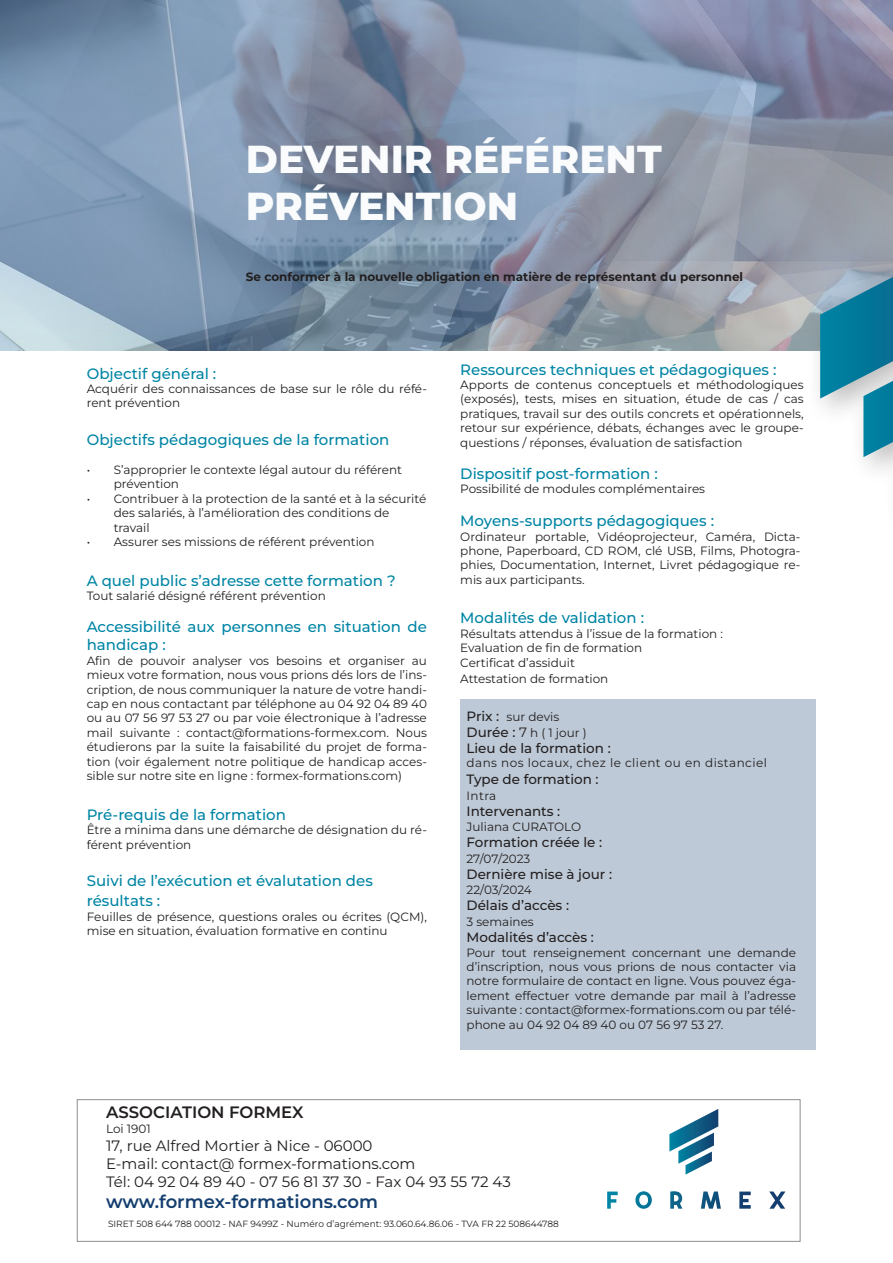
<style>
.page{position:relative;width:893px;height:1263px;background:#fff}
.page>*{position:absolute;margin:0;border:0;box-sizing:border-box;transform-origin:0 0}
.t1{font:800 39px "Montserrat";color:#fafbfc}
.t2{font:600 18px "Montserrat";color:#143e6f}
.t3{font:600 16.5px "Montserrat";color:#231f20}
.t4{font:500 15px/18px "Montserrat";color:#0085a4}
.t5{font:15px "Montserrat";color:#231f20}
.t6{font:500 13.5px "Montserrat";color:#231f20}
.t7{font:12px/14.4px "Montserrat";color:#231f20}
.t8{font:700 12px "Montserrat";color:#231f20}
.t9{font:12px "Montserrat";letter-spacing:.04em;color:#231f20}
.t10{font:9px "Montserrat";color:#231f20}
.s1{font-weight:500;font-size:13.5px}
.s2{font-size:13.5px}
</style>
<div class="page">
<img style="left:0;top:0;width:893px;height:351px">
<div style="left:77px;top:1099px;width:723px;height:143px;border:1px solid #8d8f92"></div>
<svg style="left:669px;top:1109px;width:49px;height:65px"></svg>
<svg style="left:607px;top:1191px;width:11px;height:18px"></svg>
<svg style="left:635px;top:1191px;width:17px;height:18px"></svg>
<svg style="left:670px;top:1191px;width:12px;height:18px"></svg>
<svg style="left:701px;top:1191px;width:20px;height:18px"></svg>
<svg style="left:739px;top:1191px;width:12px;height:18px"></svg>
<svg style="left:769px;top:1191px;width:16px;height:18px"></svg>
<div style="left:460px;top:699px;width:356px;height:351px;background:#bdc9d6"></div>
<div style="left:805px;top:181px;width:88px;height:358px;background:#231f20;opacity:.3"></div>
<svg style="left:820px;top:277px;width:73px;height:180px"></svg>
<p class="t1" style="left:246px;top:133px;width:417px">DEVENIR RÉFÉRENT</p>
<p class="t1" style="left:246px;top:180px;width:274px">PRÉVENTION</p>
<p class="t8" style="left:246px;top:268px;width:499px">Se conformer à la nouvelle obligation en matière de représentant du personnel</p>
<p class="t4" style="left:87px;top:364px;width:131px">Objectif général :</p>
<p class="t7" style="left:87px;top:381px;width:342px">Acquérir des connaissances de base sur le rôle du réfé&shy;rent prévention</p>
<p class="t4" style="left:87px;top:430px;width:304px">Objectifs pédagogiques de la formation</p>
<p class="t7" style="left:114px;top:462px;width:290px;text-indent:-27px">• S’approprier le contexte légal autour du référent prévention</p>
<p class="t7" style="left:114px;top:491px;width:314px;text-indent:-27px">• Contribuer à la protection de la santé et à la sécurité des salariés, à l’amélioration des conditions de travail</p>
<p class="t7" style="left:87px;top:534px;width:289px">• Assurer ses missions de référent prévention</p>
<p class="t4" style="left:87px;top:571px;width:310px">A quel public s’adresse cette formation ?</p>
<p class="t7" style="left:87px;top:588px;width:241px">Tout salarié désigné référent prévention</p>
<p class="t4" style="left:87px;top:618px;width:342px">Accessibilité aux personnes en situation de handicap :</p>
<p class="t7" style="left:87px;top:653px;width:342px;text-align:justify">Afin de pouvoir analyser vos besoins et organiser au mieux votre formation, nous vous prions dés lors de l’ins&shy;cription, de nous communiquer la nature de votre handi&shy;cap en nous contactant par téléphone au 04 92 04 89 40 ou au 07 56 97 53 27 ou par voie électronique à l’adresse mail suivante : contact@formations-formex.com. Nous étudierons par la suite la faisabilité du projet de forma&shy;tion (voir également notre politique de handicap acces&shy;sible sur notre site en ligne : formex-formations.com)</p>
<p class="t4" style="left:87px;top:805px;width:201px">Pré-requis de la formation</p>
<p class="t7" style="left:87px;top:822px;width:342px">Être a minima dans une démarche de désignation du ré&shy;férent prévention</p>
<p class="t4" style="left:87px;top:871px;width:288px">Suivi de l’exécution et évalutation des</p>
<p class="t4" style="left:87px;top:891px;width:75px">résultats :</p>
<p class="t7" style="left:87px;top:909px;width:342px">Feuilles de présence, questions orales ou écrites (QCM), mise en situation, évaluation formative en continu</p>
<p class="t4" style="left:460px;top:360px;width:318px">Ressources techniques et pédagogiques :</p>
<p class="t7" style="left:460px;top:377px;width:345px;text-align:justify">Apports de contenus conceptuels et méthodologiques (exposés), tests, mises en situation, étude de cas / cas pratiques, travail sur des outils concrets et opérationnels, retour sur expérience, débats, échanges avec le groupe&shy;questions / réponses, évaluation de satisfaction</p>
<p class="t4" style="left:460px;top:464px;width:199px">Dispositif post-formation :</p>
<p class="t7" style="left:460px;top:481px;width:246px">Possibilité de modules complémentaires</p>
<p class="t4" style="left:460px;top:511px;width:255px">Moyens-supports pédagogiques :</p>
<p class="t7" style="left:460px;top:529px;width:342px;text-align:justify">Ordinateur portable, Vidéoprojecteur, Caméra, Dicta&shy;phone, Paperboard, CD ROM, clé USB, Films, Photogra&shy;phies, Documentation, Internet, Livret pédagogique re&shy;mis aux participants.</p>
<p class="t4" style="left:460px;top:609px;width:185px">Modalités de validation :</p>
<p class="t7" style="left:460px;top:626px;width:264px">Résultats attendus à l’issue de la formation :</p>
<p class="t7" style="left:460px;top:640px;width:183px">Evaluation de fin de formation</p>
<p class="t7" style="left:460px;top:655px;width:116px">Certificat d’assiduit</p>
<p class="t7" style="left:460px;top:671px;width:150px">Attestation de formation</p>
<p class="t7" style="left:466px;top:709px;width:94px"><span class="s1">Prix :</span> sur devis</p>
<p class="t7" style="left:466px;top:725px;width:122px"><span class="s1">Durée :</span> <span class="s2">7</span> h ( 1 jour )</p>
<p class="t6" style="left:466px;top:739px;width:146px">Lieu de la formation :</p>
<p class="t9" style="left:466px;top:755px;width:302px">dans nos locaux, chez le client ou en distanciel</p>
<p class="t6" style="left:466px;top:770px;width:134px">Type de formation :</p>
<p class="t7" style="left:466px;top:788px;width:31px">Intra</p>
<p class="t6" style="left:466px;top:802px;width:95px">Intervenants :</p>
<p class="t7" style="left:466px;top:819px;width:116px">Juliana CURATOLO</p>
<p class="t6" style="left:466px;top:833px;width:137px">Formation créée le :</p>
<p class="t7" style="left:466px;top:851px;width:65px">27/07/2023</p>
<p class="t6" style="left:466px;top:865px;width:147px">Dernière mise à jour :</p>
<p class="t7" style="left:466px;top:882px;width:67px">22/03/2024</p>
<p class="t6" style="left:466px;top:896px;width:104px">Délais d’accès :</p>
<p class="t7" style="left:466px;top:914px;width:69px">3 semaines</p>
<p class="t6" style="left:466px;top:928px;width:129px">Modalités d’accès :</p>
<p class="t7" style="left:466px;top:945px;width:331px;text-align:justify">Pour tout renseignement concernant une demande d’inscription, nous vous prions de nous contacter via notre formulaire de contact en ligne. Vous pouvez éga&shy;lement effectuer votre demande par mail à l’adresse suivante : contact@formex-formations.com ou par télé&shy;phone au 04 92 04 89 40 ou 07 56 97 53 27.</p>
<p class="t3" style="left:106px;top:1101px;width:199px">ASSOCIATION FORMEX</p>
<p class="t7" style="left:106px;top:1121px;width:46px">Loi 1901</p>
<p class="t5" style="left:106px;top:1135px;width:268px">17, rue Alfred Mortier à Nice - 06000</p>
<p class="t5" style="left:106px;top:1153px;width:311px">E-mail: contact@ formex-formations.com</p>
<p class="t5" style="left:106px;top:1171px;width:406px">Tél: 04 92 04 89 40 - 07 56 81 37 30 - Fax 04 93 55 72 43</p>
<p class="t2" style="left:106px;top:1190px;width:273px">www.formex-formations.com</p>
<p class="t10" style="left:108px;top:1218px;width:452px">SIRET 508 644 788 00012 - NAF 9499Z - Numéro d’agrément: 93.060.64.86.06 - TVA FR 22 508644788</p>
</div>
